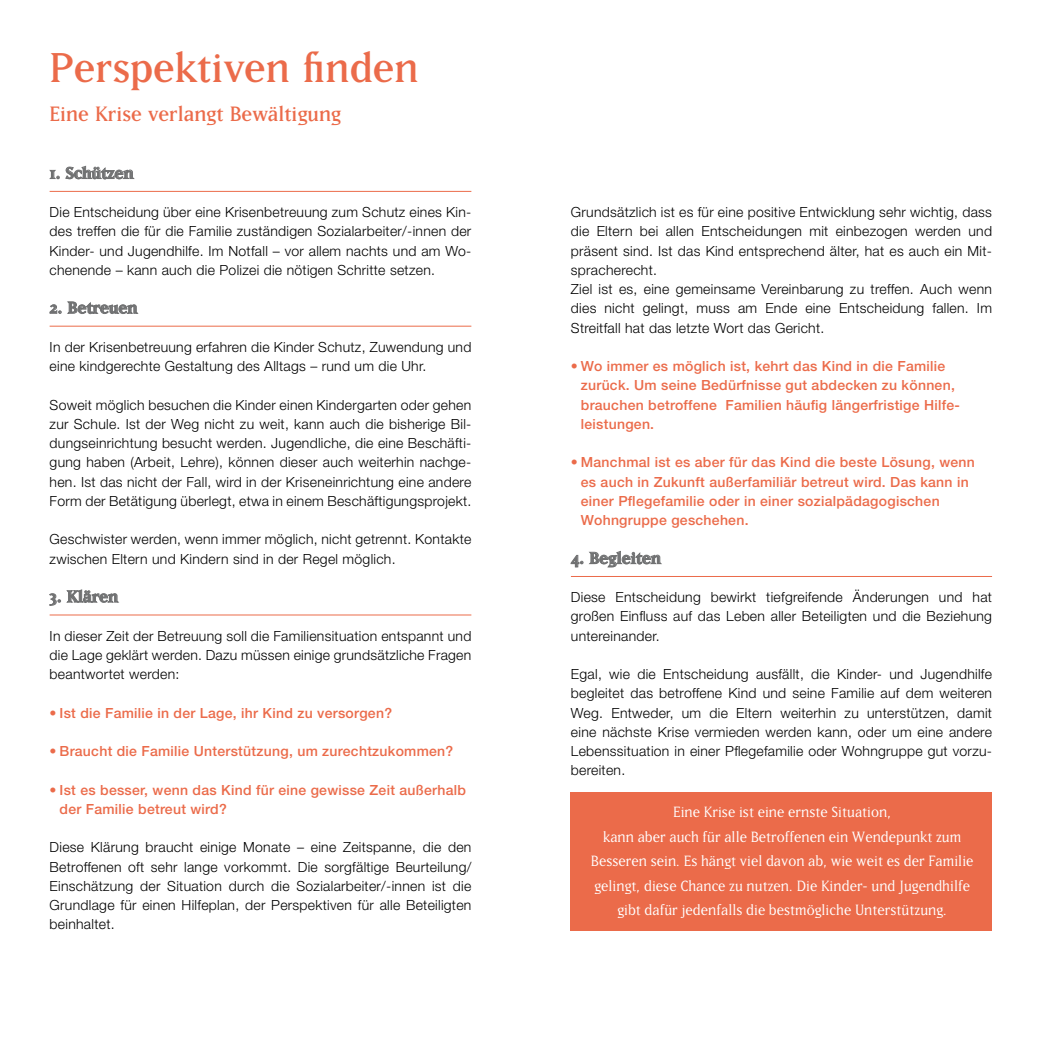
<style>
.page{position:relative;width:1042px;height:1042px;background:#fff}
.page>*{position:absolute;margin:0;border:0;box-sizing:border-box;transform-origin:0 0}
.t1{font:49px "Matrix";color:#eb6b4a}
.t2{font:24.5px "Matrix";color:#eb6b4a}
.t3{font:700 19.25px "Matrix";color:#707172}
.t4{font:17.5px/24.5px "Matrix";color:#fff;text-align:center}
.t5{font:300 14px/19.2px "Helvetica Neue";letter-spacing:.02em;color:#000;text-align:justify}
.t6{font:500 14px/19.2px "Helvetica Neue";letter-spacing:.02em;color:#eb6b4a}
.s1{font-weight:300}
</style>
<div class="page">
<hr style="left:50px;top:191px;width:421px;height:1px;background:#eb6b4a">
<hr style="left:50px;top:326px;width:421px;height:1px;background:#eb6b4a">
<hr style="left:50px;top:614px;width:421px;height:1px;background:#eb6b4a">
<svg style="left:50px;top:170px;width:9px;height:9px"></svg>
<svg style="left:66px;top:166px;width:68px;height:13px"></svg>
<svg style="left:50px;top:305px;width:11px;height:8px"></svg>
<svg style="left:68px;top:302px;width:70px;height:12px"></svg>
<svg style="left:49px;top:593px;width:12px;height:12px"></svg>
<svg style="left:67px;top:590px;width:52px;height:13px"></svg>
<hr style="left:571px;top:576px;width:421px;height:1px;background:#eb6b4a">
<svg style="left:571px;top:555px;width:12px;height:12px"></svg>
<svg style="left:589px;top:551px;width:72px;height:16px"></svg>
<div style="left:570px;top:791px;width:422px;height:139px;background:#eb6b4a"></div>
<h1 class="t1" style="left:50px;top:44px;width:370px">Perspektiven finden</h1>
<h2 class="t2" style="left:50px;top:102px;width:293px">Eine Krise verlangt Bewältigung</h2>
<h3 class="t3" style="left:50px;top:163px;width:85px">1. Schützen</h3>
<p class="t5" style="left:50px;top:202px;width:423px">Die Entscheidung über eine Krisenbetreuung zum Schutz eines Kin&shy;des treffen die für die Familie zuständigen Sozialarbeiter/-innen der Kinder- und Jugendhilfe. Im Notfall – vor allem nachts und am Wo&shy;chenende – kann auch die Polizei die nötigen Schritte setzen.</p>
<h3 class="t3" style="left:50px;top:298px;width:89px">2. Betreuen</h3>
<p class="t5" style="left:50px;top:337px;width:423px">In der Krisenbetreuung erfahren die Kinder Schutz, Zuwendung und eine kindgerechte Gestaltung des Alltags – rund um die Uhr.</p>
<p class="t5" style="left:50px;top:395px;width:423px">Soweit möglich besuchen die Kinder einen Kindergarten oder gehen zur Schule. Ist der Weg nicht zu weit, kann auch die bisherige Bil&shy;dungseinrichtung besucht werden. Jugendliche, die eine Beschäfti&shy;gung haben (Arbeit, Lehre), können dieser auch weiterhin nachge&shy;hen. Ist das nicht der Fall, wird in der Kriseneinrichtung eine andere Form der Betätigung überlegt, etwa in einem Beschäftigungsprojekt.</p>
<p class="t5" style="left:50px;top:529px;width:423px">Geschwister werden, wenn immer möglich, nicht getrennt. Kontakte zwischen Eltern und Kindern sind in der Regel möglich.</p>
<h3 class="t3" style="left:50px;top:587px;width:70px">3. Klären</h3>
<p class="t5" style="left:50px;top:626px;width:423px">In dieser Zeit der Betreuung soll die Familiensituation entspannt und die Lage geklärt werden. Dazu müssen einige grundsätzliche Fragen beantwortet werden:</p>
<p class="t6" style="left:50px;top:703px;width:344px"><span class="s1">•</span> Ist die Familie in der Lage, ihr Kind zu versorgen?</p>
<p class="t6" style="left:50px;top:741px;width:405px"><span class="s1">•</span> Braucht die Familie Unterstützung, um zurechtzukommen?</p>
<p class="t6" style="left:60px;top:780px;width:408px;text-indent:-10px"><span class="s1">•</span> Ist es besser, wenn das Kind für eine gewisse Zeit außerhalb der Familie betreut wird?</p>
<p class="t5" style="left:50px;top:837px;width:423px">Diese Klärung braucht einige Monate – eine Zeitspanne, die den Betroffenen oft sehr lange vorkommt. Die sorgfältige Beurteilung/ Einschätzung der Situation durch die Sozialarbeiter/-innen ist die Grundlage für einen Hilfeplan, der Perspektiven für alle Beteiligten beinhaltet.</p>
<p class="t5" style="left:571px;top:202px;width:423px;text-align:left">Grundsätzlich ist es für eine positive Entwicklung sehr wichtig, dass die Eltern bei allen Entscheidungen mit einbezogen werden und präsent sind. Ist das Kind entsprechend älter, hat es auch ein Mit&shy;spracherecht.<br>Ziel ist es, eine gemeinsame Vereinbarung zu treffen. Auch wenn dies nicht gelingt, muss am Ende eine Entscheidung fallen. Im Streitfall hat das letzte Wort das Gericht.</p>
<p class="t6" style="left:581px;top:356px;width:381px;text-indent:-10px"><span class="s1">•</span> Wo immer es möglich ist, kehrt das Kind in die Familie zurück. Um seine Bedürfnisse gut abdecken zu können, brauchen betroffene Familien häufig längerfristige Hilfe&shy;leistungen.</p>
<p class="t6" style="left:581px;top:453px;width:396px;text-indent:-10px"><span class="s1">•</span> Manchmal ist es aber für das Kind die beste Lösung, wenn es auch in Zukunft außerfamiliär betreut wird. Das kann in einer Pflegefamilie oder in einer sozialpädagogischen Wohngruppe geschehen.</p>
<h3 class="t3" style="left:571px;top:548px;width:91px">4. Begleiten</h3>
<p class="t5" style="left:571px;top:587px;width:423px">Diese Entscheidung bewirkt tiefgreifende Änderungen und hat großen Einfluss auf das Leben aller Beteiligten und die Beziehung untereinander.</p>
<p class="t5" style="left:571px;top:664px;width:423px">Egal, wie die Entscheidung ausfällt, die Kinder- und Jugendhilfe begleitet das betroffene Kind und seine Familie auf dem weiteren Weg. Entweder, um die Eltern weiterhin zu unterstützen, damit eine nächste Krise vermieden werden kann, oder um eine andere Lebenssituation in einer Pflegefamilie oder Wohngruppe gut vorzu&shy;bereiten.</p>
<p class="t4" style="left:591px;top:799px;width:384px">Eine Krise ist eine ernste Situation,<br>kann aber auch für alle Betroffenen ein Wendepunkt zum Besseren sein. Es hängt viel davon ab, wie weit es der Familie gelingt, diese Chance zu nutzen. Die Kinder- und Jugendhilfe gibt dafür jedenfalls die bestmögliche Unterstützung.</p>
</div>
